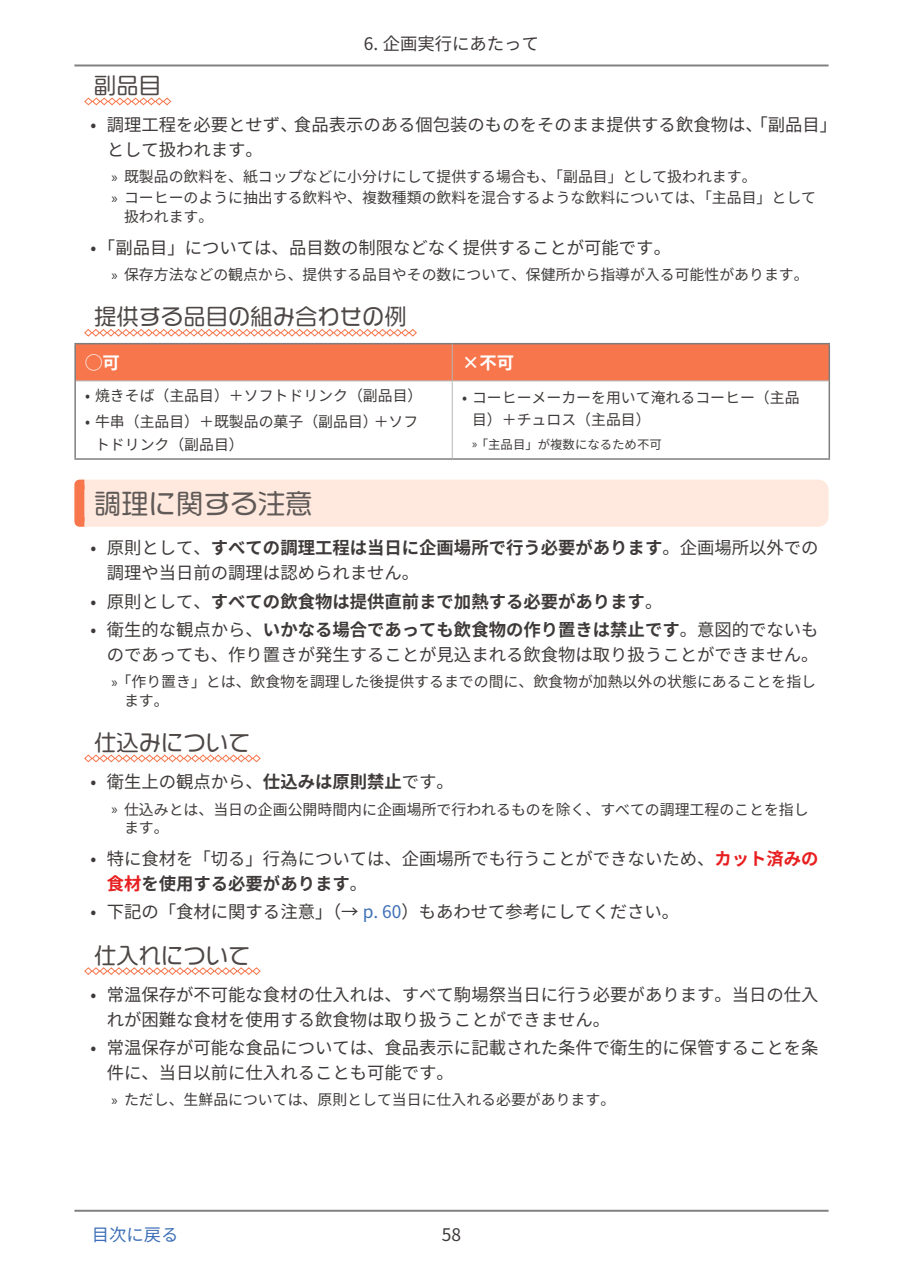
<style>
.page{position:relative;width:903px;height:1275px;background:#fff}
.page>*{position:absolute;margin:0;border:0;box-sizing:border-box;transform-origin:0 0}
.t1{font:27.3px "VDL Logo Maru Regular";color:#5f5a58}
.t2{font:22.4px "VDL Logo Maru Regular";color:#4d4746}
.t3{font:17.32px/24.8px "Source Han Sans JP";color:#3e3a39}
.t4{font:700 17.32px "Source Han Sans JP";color:#3e3a39}
.t5{font:17.32px "Source Han Sans JP";color:#3e70b7}
.t6{font:700 17.32px "Source Han Sans JP";color:#fff}
.t7{font:14.88px/22.4px "Source Han Sans JP";color:#3e3a39}
.t8{font:12.42px "Source Han Sans JP";color:#3e3a39}
.s1{font-family:"Myriad Pro"}
.s2{font-weight:700}
.s3{font-weight:400}
.s4{font-weight:700;color:#e71f20}
.s5{color:#3e70b7}
</style>
<div class="page">
<hr style="left:74px;top:1210px;width:754px;height:2px;background:#000">
<hr style="left:74px;top:64px;width:754px;height:2px;background:#000">
<svg style="left:84px;top:97px;width:88px;height:9px"></svg>
<svg style="left:84px;top:329px;width:333px;height:8px"></svg>
<div style="left:74px;top:480px;width:754px;height:47px;background:#ffe9de;border-radius:10px"></div>
<div style="left:74px;top:480px;width:15px;height:47px;border:10px solid #f7764b"></div>
<svg style="left:84px;top:754px;width:177px;height:9px"></svg>
<svg style="left:84px;top:967px;width:177px;height:8px"></svg>
<div style="left:76px;top:344px;width:752px;height:36px;background:#f7764b"></div>
<hr style="left:74px;top:343px;width:378px;height:1px;background:#7d7d7d">
<hr style="left:74px;top:344px;width:2px;height:37px;background:#7d7d7d">
<hr style="left:452px;top:343px;width:378px;height:1px;background:#7d7d7d">
<hr style="left:828px;top:344px;width:2px;height:37px;background:#7d7d7d">
<hr style="left:74px;top:381px;width:2px;height:77px;background:#7d7d7d">
<hr style="left:828px;top:381px;width:2px;height:77px;background:#7d7d7d">
<hr style="left:74px;top:458px;width:378px;height:2px;background:#7d7d7d">
<hr style="left:452px;top:458px;width:378px;height:2px;background:#7d7d7d">
<hr style="left:452px;top:344px;width:1px;height:36px;background:#b5b6b6">
<hr style="left:76px;top:380px;width:376px;height:1px;background:#b5b6b6">
<hr style="left:452px;top:380px;width:376px;height:1px;background:#b5b6b6">
<hr style="left:452px;top:381px;width:1px;height:77px;background:#b5b6b6">
<p class="t3" style="left:364px;top:32px;width:177px">6. 企画実行にあたって</p>
<p class="t2" style="left:94px;top:70px;width:68px">副品目</p>
<p class="t3" style="left:107px;top:113px;width:732px;text-indent:-16px">• 調理工程を必要とせず、食品表示のある個包装のものをそのまま提供する飲食物は、「副品目」として扱われます。</p>
<p class="t7" style="left:112px;top:167px;width:706px;line-height:21.2px"><span class="s1">»</span> 既製品の飲料を、紙コップなどに小分けにして提供する場合も、「副品目」として扱われます。<br><span class="s1">»</span> コーヒーのように抽出する飲料や、複数種類の飲料を混合するような飲料については、「主品目」として</p>
<p class="t7" style="left:124px;top:206px;width:91px">扱われます。</p>
<p class="t3" style="left:91px;top:236px;width:582px">•「副品目」については、品目数の制限などなく提供することが可能です。</p>
<p class="t7" style="left:112px;top:264px;width:698px"><span class="s1">»</span> 保存方法などの観点から、提供する品目やその数について、保健所から指導が入る可能性があります。</p>
<p class="t2" style="left:94px;top:302px;width:314px">提供する品目の組み合わせの例</p>
<p class="t6" style="left:85px;top:353px;width:36px">◯可</p>
<p class="t6" style="left:462px;top:353px;width:54px">×不可</p>
<p class="t7" style="left:85px;top:385px;width:339px">• 焼きそば（主品目）＋ソフトドリンク（副品目）</p>
<p class="t7" style="left:95px;top:411px;width:325px;text-indent:-10px">• 牛串（主品目）＋既製品の菓子（副品目）＋ソフトドリンク（副品目）</p>
<p class="t7" style="left:472px;top:386px;width:329px;text-indent:-10px">• コーヒーメーカーを用いて淹れるコーヒー（主品目）＋チュロス（主品目）</p>
<p class="t8" style="left:472px;top:437px;width:191px"><span class="s1">»</span>「主品目」が複数になるため不可</p>
<h1 class="t1" style="left:94px;top:485px;width:220px">調理に関する注意</h1>
<p class="t3" style="left:107px;top:536px;width:713px;text-indent:-16px">• 原則として、<span class="s2">すべての調理工程は当日に企画場所で行う必要があります</span>。企画場所以外での調理や当日前の調理は認められません。</p>
<p class="t4" style="left:91px;top:592px;width:573px"><span class="s3">• 原則として、</span>すべての飲食物は提供直前まで加熱する必要があります<span class="s3">。</span></p>
<p class="t3" style="left:91px;top:618px;width:729px;text-align:right">• 衛生的な観点から、<span class="s2">いかなる場合であっても飲食物の作り置きは禁止です</span>。意図的でないものであっても、作り置きが発生することが見込まれる飲食物は取り扱うことができません。</p>
<p class="t7" style="left:124px;top:673px;width:694px;line-height:18.6px;text-indent:-12px"><span class="s1">»</span>「作り置き」とは、飲食物を調理した後提供するまでの間に、飲食物が加熱以外の状態にあることを指します。</p>
<p class="t2" style="left:94px;top:727px;width:158px">仕込みについて</p>
<p class="t3" style="left:91px;top:770px;width:365px">• 衛生上の観点から、<span class="s2">仕込みは原則禁止</span>です。</p>
<p class="t7" style="left:124px;top:800px;width:686px;line-height:18.6px;text-indent:-12px"><span class="s1">»</span> 仕込みとは、当日の企画公開時間内に企画場所で行われるものを除く、すべての調理工程のことを指します。</p>
<p class="t3" style="left:107px;top:847px;width:713px;text-indent:-16px">• 特に食材を「切る」行為については、企画場所でも行うことができないため、<span class="s4">カット済みの食材</span><span class="s2">を使用する必要があります</span>。</p>
<p class="t3" style="left:91px;top:900px;width:590px">• 下記の「食材に関する注意」（→ <span class="s5">p. 60</span>）もあわせて参考にしてください。</p>
<p class="t2" style="left:94px;top:940px;width:158px">仕入れについて</p>
<p class="t3" style="left:107px;top:982px;width:713px;text-indent:-16px">• 常温保存が不可能な食材の仕入れは、すべて駒場祭当日に行う必要があります。当日の仕入れが困難な食材を使用する飲食物は取り扱うことができません。</p>
<p class="t3" style="left:107px;top:1036px;width:713px;text-indent:-16px">• 常温保存が可能な食品については、食品表示に記載された条件で衛生的に保管することを条件に、当日以前に仕入れることも可能です。</p>
<p class="t7" style="left:112px;top:1089px;width:505px"><span class="s1">»</span> ただし、生鮮品については、原則として当日に仕入れる必要があります。</p>
<p class="t5" style="left:92px;top:1225px;width:88px">目次に戻る</p>
<p class="t3" style="left:442px;top:1223px;width:21px">58</p>
</div>
